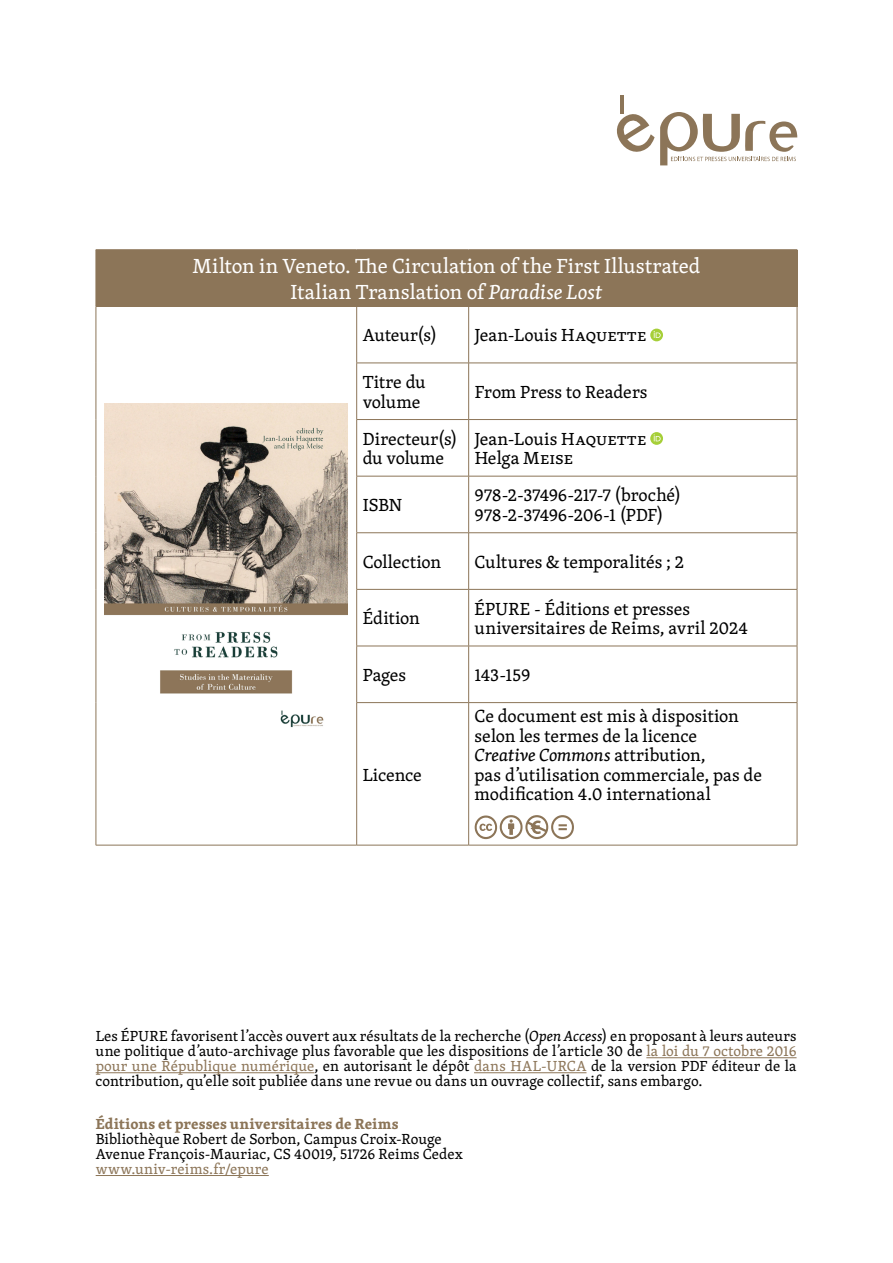
<style>
.page{position:relative;width:893px;height:1263px;background:#fff}
.page>*{position:absolute;margin:0;border:0;box-sizing:border-box;transform-origin:0 0}
.t1{font:21px/25.5px "Skolar Latin";letter-spacing:.005em;color:#fff;text-align:center}
.t2{font:18px/19.5px "Skolar Latin";color:#000}
.t3{font:15px/15px "Skolar Latin";letter-spacing:.005em;color:#000}
.t4{font:700 15px "Skolar Latin";letter-spacing:.01em;color:#8c7558}
.t5{font:15px "Skolar Latin";letter-spacing:.015em;color:#8c7558}
.s1{font-style:italic}
.s2{color:#8c7558}
</style>
<div class="page">
<hr style="left:96px;top:1175px;width:173px;height:1px;background:#8c7558">
<hr style="left:646px;top:1057px;width:150px;height:1px;background:#8c7558">
<hr style="left:96px;top:1072px;width:218px;height:1px;background:#8c7558">
<hr style="left:474px;top:1072px;width:112px;height:1px;background:#8c7558">
<hr style="left:620px;top:96px;width:4px;height:18px;background:#8c7558">
<svg style="left:616px;top:112px;width:181px;height:53px"></svg>
<div style="left:96px;top:250px;width:701px;height:56px;background:#8c7558"></div>
<hr style="left:96px;top:249px;width:261px;height:1px;background:#8c7558">
<hr style="left:357px;top:249px;width:112px;height:1px;background:#8c7558">
<hr style="left:469px;top:249px;width:328px;height:1px;background:#8c7558">
<hr style="left:797px;top:250px;width:1px;height:56px;background:#8c7558">
<hr style="left:96px;top:307px;width:1px;height:56px;background:#8c7558">
<hr style="left:96px;top:363px;width:1px;height:56px;background:#8c7558">
<hr style="left:96px;top:419px;width:1px;height:57px;background:#8c7558">
<hr style="left:96px;top:476px;width:1px;height:57px;background:#8c7558">
<hr style="left:96px;top:533px;width:1px;height:56px;background:#8c7558">
<hr style="left:96px;top:589px;width:1px;height:57px;background:#8c7558">
<hr style="left:96px;top:646px;width:1px;height:57px;background:#8c7558">
<hr style="left:96px;top:703px;width:1px;height:142px;background:#8c7558">
<hr style="left:96px;top:306px;width:261px;height:1px;background:#8c7558">
<hr style="left:356px;top:307px;width:1px;height:56px;background:#8c7558">
<hr style="left:357px;top:306px;width:112px;height:1px;background:#8c7558">
<hr style="left:468px;top:307px;width:1px;height:56px;background:#8c7558">
<hr style="left:469px;top:306px;width:328px;height:1px;background:#8c7558">
<hr style="left:797px;top:307px;width:1px;height:56px;background:#8c7558">
<hr style="left:356px;top:363px;width:1px;height:56px;background:#8c7558">
<hr style="left:356px;top:363px;width:113px;height:1px;background:#8c7558">
<hr style="left:468px;top:363px;width:1px;height:56px;background:#8c7558">
<hr style="left:469px;top:363px;width:328px;height:1px;background:#8c7558">
<hr style="left:797px;top:363px;width:1px;height:56px;background:#8c7558">
<hr style="left:356px;top:420px;width:1px;height:56px;background:#8c7558">
<hr style="left:356px;top:419px;width:113px;height:1px;background:#8c7558">
<hr style="left:468px;top:420px;width:1px;height:56px;background:#8c7558">
<hr style="left:469px;top:419px;width:328px;height:1px;background:#8c7558">
<hr style="left:797px;top:420px;width:1px;height:56px;background:#8c7558">
<hr style="left:356px;top:476px;width:1px;height:56px;background:#8c7558">
<hr style="left:356px;top:533px;width:1px;height:56px;background:#8c7558">
<hr style="left:356px;top:476px;width:113px;height:1px;background:#8c7558">
<hr style="left:468px;top:476px;width:1px;height:56px;background:#8c7558">
<hr style="left:468px;top:533px;width:1px;height:56px;background:#8c7558">
<hr style="left:469px;top:476px;width:328px;height:1px;background:#8c7558">
<hr style="left:797px;top:476px;width:1px;height:56px;background:#8c7558">
<hr style="left:797px;top:533px;width:1px;height:56px;background:#8c7558">
<hr style="left:96px;top:845px;width:261px;height:1px;background:#8c7558">
<hr style="left:356px;top:590px;width:1px;height:56px;background:#8c7558">
<hr style="left:356px;top:646px;width:1px;height:56px;background:#8c7558">
<hr style="left:356px;top:703px;width:1px;height:142px;background:#8c7558">
<hr style="left:356px;top:532px;width:113px;height:1px;background:#8c7558">
<hr style="left:356px;top:589px;width:113px;height:1px;background:#8c7558">
<hr style="left:356px;top:646px;width:113px;height:1px;background:#8c7558">
<hr style="left:356px;top:702px;width:113px;height:1px;background:#8c7558">
<hr style="left:357px;top:845px;width:112px;height:1px;background:#8c7558">
<hr style="left:468px;top:590px;width:1px;height:56px;background:#8c7558">
<hr style="left:468px;top:646px;width:1px;height:56px;background:#8c7558">
<hr style="left:468px;top:703px;width:1px;height:142px;background:#8c7558">
<hr style="left:469px;top:532px;width:328px;height:1px;background:#8c7558">
<hr style="left:469px;top:589px;width:328px;height:1px;background:#8c7558">
<hr style="left:797px;top:590px;width:1px;height:56px;background:#8c7558">
<hr style="left:797px;top:646px;width:1px;height:56px;background:#8c7558">
<hr style="left:797px;top:703px;width:1px;height:142px;background:#8c7558">
<hr style="left:469px;top:646px;width:328px;height:1px;background:#8c7558">
<hr style="left:469px;top:702px;width:328px;height:1px;background:#8c7558">
<hr style="left:469px;top:845px;width:328px;height:1px;background:#8c7558">
<img style="left:105px;top:404px;width:243px;height:324px">
<svg style="left:650px;top:329px;width:13px;height:12px"></svg>
<svg style="left:654px;top:331px;width:7px;height:7px"></svg>
<svg style="left:650px;top:432px;width:13px;height:13px"></svg>
<svg style="left:654px;top:434px;width:7px;height:7px"></svg>
<svg style="left:475px;top:815px;width:99px;height:24px"></svg>
<h1 class="t1" style="left:193px;top:253px;width:509px">Milton in Veneto. The Circulation of the First Illustrated<br>Italian Translation of <span class="s1">Paradise Lost</span></h1>
<p class="t2" style="left:363px;top:325px;width:76px">Auteur(s)</p>
<p class="t2" style="left:475px;top:325px;width:173px">Jean-Louis Haquette</p>
<p class="t2" style="left:363px;top:372px;width:65px">Titre du volume</p>
<p class="t2" style="left:475px;top:382px;width:174px">From Press to Readers</p>
<p class="t2" style="left:363px;top:428px;width:96px">Directeur(s) du volume</p>
<p class="t2" style="left:475px;top:428px;width:173px">Jean-Louis Haquette<br>Helga Meise</p>
<p class="t2" style="left:363px;top:495px;width:41px">ISBN</p>
<p class="t2" style="left:475px;top:485px;width:208px">978-2-37496-217-7 (broché)<br>978-2-37496-206-1 (PDF)</p>
<p class="t2" style="left:363px;top:551px;width:80px">Collection</p>
<p class="t2" style="left:475px;top:551px;width:211px">Cultures &amp; temporalités ; 2</p>
<p class="t2" style="left:363px;top:608px;width:59px">Édition</p>
<p class="t2" style="left:475px;top:598px;width:275px">ÉPURE - Éditions et presses universitaires de Reims, avril 2024</p>
<p class="t2" style="left:363px;top:665px;width:45px">Pages</p>
<p class="t2" style="left:475px;top:665px;width:57px">143-159</p>
<p class="t2" style="left:363px;top:764px;width:61px">Licence</p>
<p class="t2" style="left:475px;top:706px;width:289px">Ce document est mis à disposition selon les termes de la licence <span class="s1">Creative Commons</span> attribution,<br>pas d’utilisation commerciale, pas de modification 4.0 international</p>
<p class="t3" style="left:96px;top:1028px;width:702px;text-align:justify">Les ÉPURE favorisent l’accès ouvert aux résultats de la recherche (<span class="s1">Open Access</span>) en proposant à leurs auteurs une politique d’auto-archivage plus favorable que les dispositions de l’article 30 de <span class="s2">la loi du 7 octobre 2016 pour une République numérique</span>, en autorisant le dépôt <span class="s2">dans HAL-URCA</span> de la version PDF éditeur de la contribution, qu’elle soit publiée dans une revue ou dans un ouvrage collectif, sans embargo.</p>
<p class="t4" style="left:96px;top:1111px;width:304px">Éditions et presses universitaires de Reims</p>
<p class="t3" style="left:96px;top:1130px;width:369px">Bibliothèque Robert de Sorbon, Campus Croix-Rouge<br>Avenue François-Mauriac, CS 40019, 51726 Reims Cedex</p>
<p class="t5" style="left:96px;top:1157px;width:175px">www.univ-reims.fr/epure</p>
</div>
